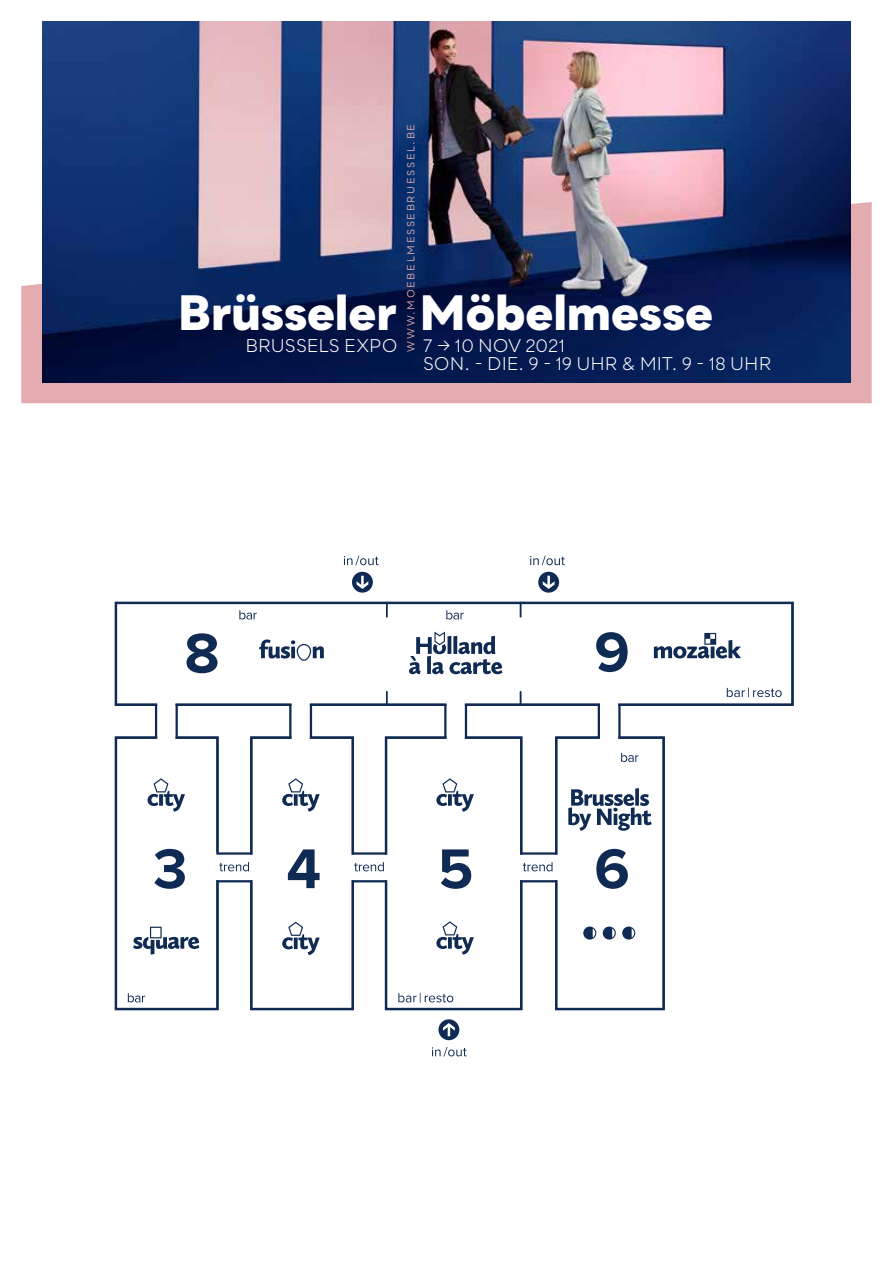
<style>
.page{position:relative;width:893px;height:1263px;background:#fff}
.page>*{position:absolute;margin:0;border:0;box-sizing:border-box;transform-origin:0 0}
.t1{font:800 47.85px "Qualion";color:#fff}
.t2{font:17.85px/18px "Qualion";color:#fff}
.t3{font:10.05px "Qualion";letter-spacing:.165em;color:#e4acb0}
</style>
<div class="page">
<svg style="left:21px;top:202px;width:851px;height:201px;background:#e2b0b4"></svg>
<img style="left:43px;top:21px;width:807px;height:362px">
<svg style="left:530px;top:556px;width:35px;height:37px"></svg>
<svg style="left:344px;top:556px;width:35px;height:37px"></svg>
<svg style="left:432px;top:1019px;width:35px;height:37px"></svg>
<svg style="left:115px;top:736px;width:550px;height:274px"></svg>
<svg style="left:115px;top:602px;width:679px;height:104px"></svg>
<p class="t3" style="left:405px;top:352px;width:230px;rotate:-90deg">WWW.MOEBELMESSEBRUESSEL.BE</p>
<h1 class="t1" style="left:178px;top:285px;width:536px">Brüsseler Möbelmesse</h1>
<p class="t2" style="left:245px;top:337px;width:154px">BRUSSELS EXPO</p>
<p class="t2" style="left:423px;top:337px;width:350px">7 → 10 NOV 2021<br>SON. - DIE. 9 - 19 UHR &amp; MIT. 9 - 18 UHR</p>
</div>
